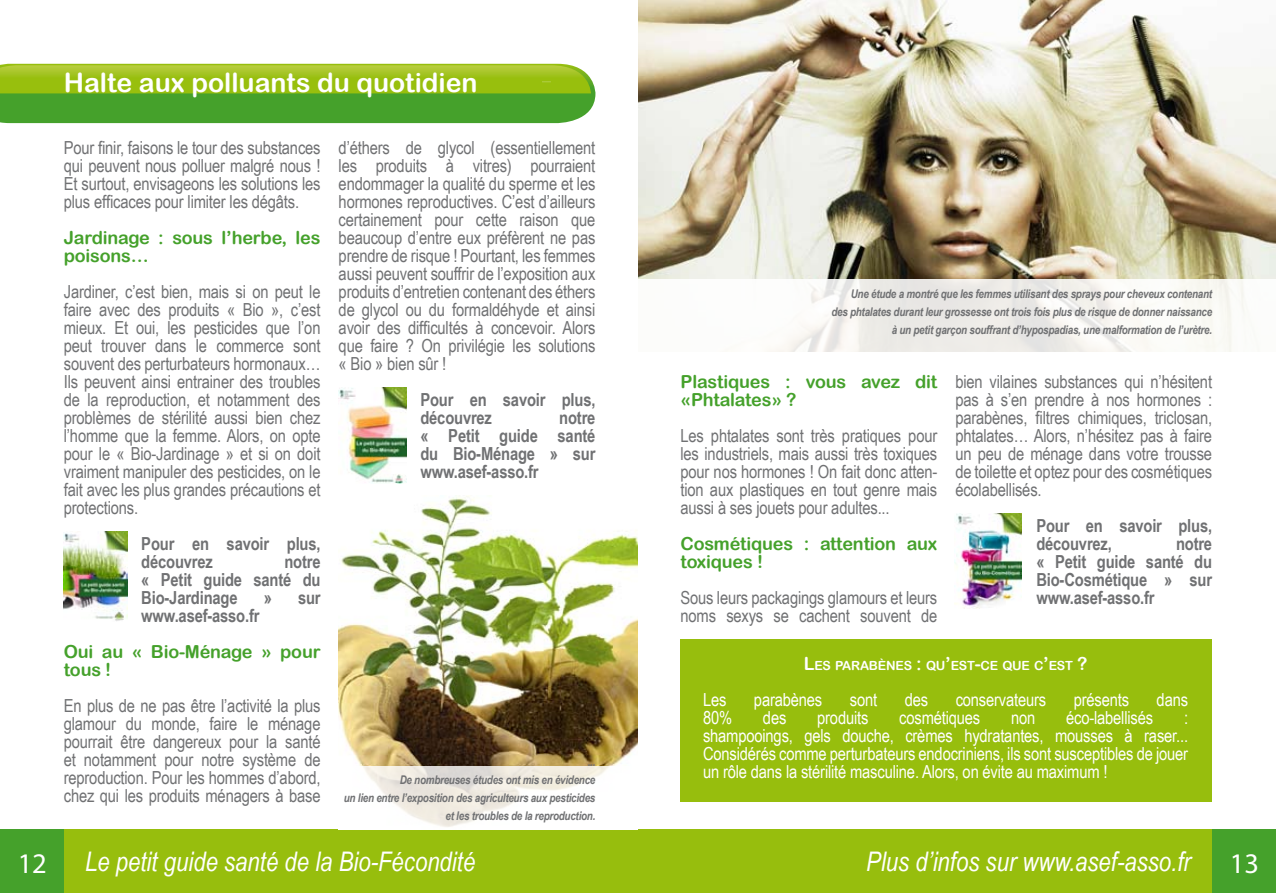
<style>
.page{position:relative;width:1276px;height:893px;background:#fff}
.page>*{position:absolute;margin:0;border:0;box-sizing:border-box;transform-origin:0 0}
.t1{font:28.5px "Myriad Pro";color:#fff}
.t2{font:italic 27px "Arial Narrow";color:#fff}
.t3{font:26.7px "Arial Rounded MT Bold";color:#fff}
.t4{font:18px/18px "Arial Narrow";letter-spacing:-.01em;color:#707173;text-align:justify}
.t5{font:18px/18px "Arial Narrow";letter-spacing:-.01em;color:#fff;text-align:justify}
.t6{font:700 18px/18px "Arial Narrow";letter-spacing:-.01em;color:#707173}
.t7{font:18px/18px "Arial Rounded MT Bold";letter-spacing:-.01em;color:#45a12b}
.t8{font:12.6px "Arial Rounded MT Bold";letter-spacing:-.015em;color:#fff}
.t9{font:italic 700 12px/18px "Arial Narrow";letter-spacing:-.02em;color:#707173;text-align:right}
.s1{font-size:18px}
</style>
<div class="page">
<div style="left:64px;top:829px;width:574px;height:64px;background:#97be0d"></div>
<div style="left:0;top:829px;width:64px;height:64px;background:#45a12b"></div>
<div style="left:638px;top:829px;width:574px;height:64px;background:#97be0d"></div>
<div style="left:1212px;top:829px;width:64px;height:64px;background:#45a12b"></div>
<img style="left:338px;top:496px;width:300px;height:270px">
<svg style="left:0;top:64px;width:595px;height:59px;background:#73b224"></svg>
<img style="left:64px;top:532px;width:64px;height:89px">
<img style="left:338px;top:388px;width:68px;height:95px">
<svg style="left:363px;top:766px;width:246px;height:61px"></svg>
<img style="left:638px;top:0;width:638px;height:280px">
<div style="left:680px;top:640px;width:532px;height:162px;background:#97be0d"></div>
<img style="left:955px;top:514px;width:67px;height:95px">
<svg style="left:767px;top:280px;width:478px;height:72px"></svg>
<h3 class="t3" style="left:64px;top:67px;width:415px">Halte aux polluants du quotidien</h3>
<p class="t4" style="left:64px;top:138px;width:258px">Pour finir, faisons le tour des substances qui peuvent nous polluer malgré nous !<br>Et surtout, envisageons les solutions les plus efficaces pour limiter les dégâts.</p>
<p class="t7" style="left:64px;top:228px;width:258px">Jardinage : sous l’herbe, les poisons…</p>
<p class="t4" style="left:64px;top:282px;width:258px">Jardiner, c’est bien, mais si on peut le faire avec des produits « Bio », c’est mieux. Et oui, les pesticides que l’on peut trouver dans le commerce sont souvent des perturbateurs hormonaux… Ils peuvent ainsi entrainer des troubles de la reproduction, et notamment des problèmes de stérilité aussi bien chez l’homme que la femme. Alors, on opte pour le « Bio-Jardinage » et si on doit vraiment manipuler des pesticides, on le fait avec les plus grandes précautions et protections.</p>
<p class="t6" style="left:141px;top:534px;width:181px">Pour en savoir plus, découvrez</p>
<p class="t6" style="left:141px;top:552px;width:181px;text-align:justify;text-indent:143px">notre « Petit guide santé du Bio-Jardinage</p>
<p class="t6" style="left:264px;top:588px;width:58px">» sur</p>
<p class="t6" style="left:141px;top:606px;width:120px">www.asef-asso.fr</p>
<p class="t7" style="left:64px;top:642px;width:258px">Oui au « Bio-Ménage » pour tous !</p>
<p class="t4" style="left:64px;top:696px;width:258px">En plus de ne pas être l’activité la plus glamour du monde, faire le ménage pourrait être dangereux pour la santé et notamment pour notre système de reproduction. Pour les hommes d’abord, chez qui les produits ménagers à base</p>
<p class="t4" style="left:339px;top:138px;width:258px">d’éthers de glycol (essentiellement les produits à vitres) pourraient endommager la qualité du sperme et les hormones reproductives. C’est d’ailleurs certainement pour cette raison que beaucoup d’entre eux préfèrent ne pas prendre de risque ! Pourtant, les femmes aussi peuvent souffrir de l’exposition aux produits d’entretien contenant des éthers de glycol ou du formaldéhyde et ainsi avoir des difficultés à concevoir. Alors que faire ? On privilégie les solutions « Bio » bien sûr !</p>
<p class="t6" style="left:420px;top:390px;width:176px">Pour en savoir plus, découvrez</p>
<p class="t6" style="left:420px;top:408px;width:176px;text-align:justify;text-indent:139px">notre « Petit guide santé du Bio-Ménage » sur www.asef-asso.fr</p>
<p class="t9" style="left:344px;top:752px;width:253px">...<br>De nombreuses études ont mis en évidence<br>un lien entre l’exposition des agriculteurs aux pesticides et les troubles de la reproduction.</p>
<p class="t9" style="left:831px;top:284px;width:382px">Une étude a montré que les femmes utilisant des sprays pour cheveux contenant des phtalates durant leur grossesse ont trois fois plus de risque de donner naissance à un petit garçon souffrant d’hypospadias, une malformation de l’urètre.</p>
<p class="t7" style="left:680px;top:372px;width:258px">Plastiques : vous avez dit «Phtalates» ?</p>
<p class="t4" style="left:680px;top:426px;width:258px">Les phtalates sont très pratiques pour les industriels, mais aussi très toxiques pour nos hormones ! On fait donc atten&shy;tion aux plastiques en tout genre mais aussi à ses jouets pour adultes...</p>
<p class="t7" style="left:680px;top:534px;width:258px">Cosmétiques : attention aux toxiques !</p>
<p class="t4" style="left:680px;top:588px;width:258px">Sous leurs packagings glamours et leurs noms sexys se cachent souvent de</p>
<p class="t4" style="left:955px;top:372px;width:258px">bien vilaines substances qui n’hésitent pas à s’en prendre à nos hormones : parabènes, filtres chimiques, triclosan, phtalates… Alors, n’hésitez pas à faire un peu de ménage dans votre trousse de toilette et optez pour des cosmétiques écolabellisés.</p>
<p class="t6" style="left:1036px;top:516px;width:177px">Pour en savoir plus, découvrez,</p>
<p class="t6" style="left:1036px;top:534px;width:177px;text-align:justify;text-indent:140px">notre « Petit guide santé du Bio-Cosmétique » sur www.asef-asso.fr</p>
<p class="t8" style="left:803px;top:658px;width:285px"><span class="s1">L</span>ES PARABÈNES <span class="s1">:</span> QU<span class="s1">’</span>EST<span class="s1">-</span>CE QUE C<span class="s1">’</span>EST <span class="s1">?</span></p>
<p class="t5" style="left:703px;top:690px;width:25px">Les</p>
<p class="t5" style="left:754px;top:690px;width:70px">parabènes</p>
<p class="t5" style="left:850px;top:690px;width:29px">sont</p>
<p class="t5" style="left:904px;top:690px;width:25px">des</p>
<p class="t5" style="left:955px;top:690px;width:92px">conservateurs</p>
<p class="t5" style="left:1073px;top:690px;width:57px">présents</p>
<p class="t5" style="left:1156px;top:690px;width:33px">dans</p>
<p class="t5" style="left:703px;top:708px;width:31px">80%</p>
<p class="t5" style="left:763px;top:708px;width:25px">des</p>
<p class="t5" style="left:817px;top:708px;width:53px">produits</p>
<p class="t5" style="left:899px;top:708px;width:83px">cosmétiques</p>
<p class="t5" style="left:1011px;top:708px;width:26px">non</p>
<p class="t5" style="left:1066px;top:708px;width:89px">éco-labellisés</p>
<p class="t5" style="left:703px;top:708px;width:486px;text-indent:481px">: shampooings, gels douche, crèmes hydratantes, mousses à raser...<br>Considérés comme perturbateurs endocriniens, ils sont susceptibles de jouer un rôle dans la stérilité masculine. Alors, on évite au maximum !</p>
<h1 class="t1" style="left:18px;top:845px;width:31px">12</h1>
<h2 class="t2" style="left:85px;top:843px;width:392px">Le petit guide santé de la Bio-Fécondité</h2>
<h2 class="t2" style="left:866px;top:843px;width:326px">Plus d’infos sur www.asef-asso.fr</h2>
<h1 class="t1" style="left:1230px;top:845px;width:31px">13</h1>
</div>
